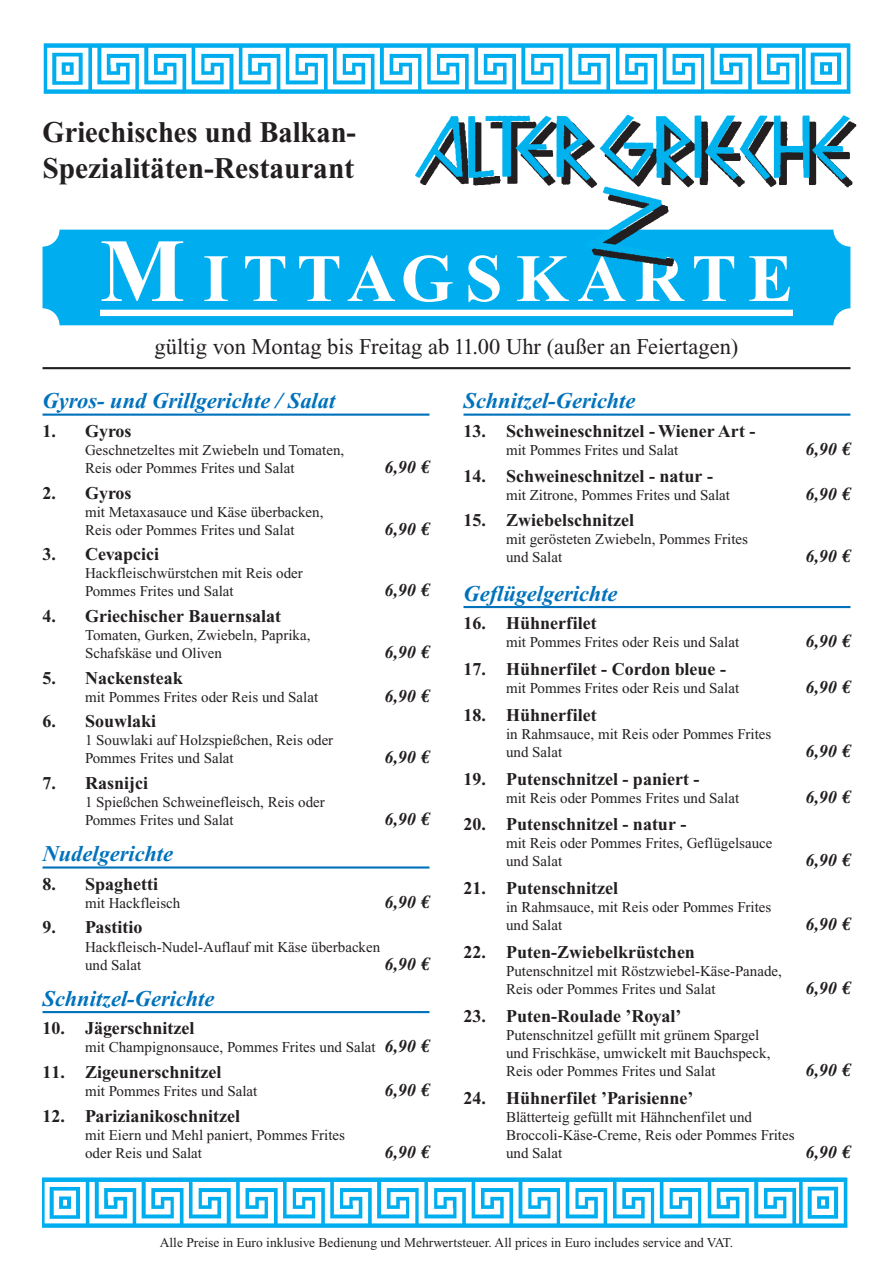
<style>
.page{position:relative;width:893px;height:1263px;background:#fff}
.page>*{position:absolute;margin:0;border:0;box-sizing:border-box;transform-origin:0 0}
.t1{font:700 67.5px "Times New Roman";letter-spacing:.135em;color:#fff}
.t2{font:700 30px/36px "Times New Roman";color:#231f20;scale:.95 1}
.t3{font:italic 700 22.5px "Times New Roman";color:#0072bc}
.t4{font:22.5px "Times New Roman";color:#231f20}
.t5{font:700 18px "Times New Roman";color:#231f20}
.t6{font:italic 700 18px "Times New Roman";color:#231f20}
.t7{font:15px/18px "Times New Roman";color:#231f20}
.t8{font:13.5px "Times New Roman";color:#231f20}
.s1{font-size:90px}
.s2{font-family:"Euro Serif"}
.s3{font-weight:700;font-style:italic;font-size:18px}
.s4{font-family:"Euro Serif";font-weight:700;font-style:italic;font-size:18px}
</style>
<div class="page">
<div style="left:43px;top:230px;width:807px;height:95px;background:#00aeef;border-radius:17px"></div>
<img style="left:43px;top:43px;width:807px;height:50px">
<img style="left:43px;top:1178px;width:805px;height:50px">
<div style="left:100px;top:310px;width:693px;height:6px;background:#fff"></div>
<hr style="left:43px;top:367px;width:807px;height:2px;background:#231f20">
<hr style="left:43px;top:414px;width:386px;height:2px;background:#0072bc">
<hr style="left:43px;top:866px;width:386px;height:2px;background:#0072bc">
<hr style="left:43px;top:1011px;width:386px;height:2px;background:#0072bc">
<hr style="left:463px;top:414px;width:387px;height:2px;background:#0072bc">
<hr style="left:463px;top:606px;width:387px;height:2px;background:#0072bc">
<img style="left:411px;top:114px;width:446px;height:146px">
<h2 class="t2" style="left:43px;top:117px;width:331px">Griechisches und Balkan-<br>Spezialitäten-Restaurant</h2>
<h1 class="t1" style="left:100px;top:256px;width:694px"><span class="s1">M</span> ITTAGSKARTE</h1>
<h3 class="t4" style="left:155px;top:339px;width:585px">gültig von Montag bis Freitag ab 11.00 Uhr (außer an Feiertagen)</h3>
<h3 class="t3" style="left:43px;top:393px;width:294px">Gyros- und Grillgerichte / Salat</h3>
<p class="t5" style="left:43px;top:425px;width:90px">1. Gyros</p>
<p class="t7" style="left:85px;top:442px;width:261px">Geschnetzeltes mit Zwiebeln und Tomaten,<br>Reis oder Pommes Frites und Salat</p>
<h3 class="t3" style="left:463px;top:393px;width:174px">Schnitzel-Gerichte</h3>
<p class="t5" style="left:463px;top:425px;width:294px">13. Schweineschnitzel - Wiener Art -</p>
<p class="t7" style="left:506px;top:442px;width:174px">mit Pommes Frites und Salat</p>
<p class="t6" style="left:805px;top:443px;width:46px">6,90 <span class="s2">€</span></p>
<p class="t5" style="left:463px;top:470px;width:251px">14. Schweineschnitzel - natur -</p>
<p class="t7" style="left:506px;top:487px;width:226px">mit Zitrone, Pommes Frites und Salat</p>
<p class="t6" style="left:805px;top:488px;width:46px">6,90 <span class="s2">€</span></p>
<p class="t5" style="left:463px;top:514px;width:172px">15. Zwiebelschnitzel</p>
<p class="t7" style="left:506px;top:532px;width:243px">mit gerösteten Zwiebeln, Pommes Frites und Salat</p>
<p class="t6" style="left:384px;top:461px;width:46px">6,90 <span class="s2">€</span></p>
<p class="t5" style="left:43px;top:487px;width:90px">2. Gyros</p>
<p class="t7" style="left:85px;top:504px;width:240px">mit Metaxasauce und Käse überbacken,<br>Reis oder Pommes Frites und Salat</p>
<p class="t6" style="left:384px;top:523px;width:46px">6,90 <span class="s2">€</span></p>
<p class="t5" style="left:43px;top:548px;width:118px">3. Cevapcici</p>
<p class="t7" style="left:85px;top:566px;width:219px">Hackfleischwürstchen mit Reis oder<br>Pommes Frites und Salat</p>
<p class="t6" style="left:805px;top:550px;width:46px">6,90 <span class="s2">€</span></p>
<p class="t6" style="left:384px;top:584px;width:46px">6,90 <span class="s2">€</span></p>
<h3 class="t3" style="left:463px;top:586px;width:156px">Geflügelgerichte</h3>
<p class="t5" style="left:463px;top:617px;width:135px">16. Hühnerfilet</p>
<p class="t7" style="left:506px;top:635px;width:235px">mit Pommes Frites oder Reis und Salat</p>
<p class="t6" style="left:805px;top:635px;width:46px">6,90 <span class="s2">€</span></p>
<p class="t5" style="left:463px;top:663px;width:264px">17. Hühnerfilet - Cordon bleue -</p>
<p class="t7" style="left:506px;top:680px;width:235px">mit Pommes Frites oder Reis und Salat</p>
<p class="t6" style="left:805px;top:681px;width:46px">6,90 <span class="s2">€</span></p>
<p class="t5" style="left:463px;top:709px;width:135px">18. Hühnerfilet</p>
<p class="t7" style="left:506px;top:726px;width:267px">in Rahmsauce, mit Reis oder Pommes Frites und Salat</p>
<p class="t5" style="left:43px;top:610px;width:240px">4. Griechischer Bauernsalat</p>
<p class="t7" style="left:85px;top:627px;width:227px">Tomaten, Gurken, Zwiebeln, Paprika,<br>Schafskäse und Oliven</p>
<p class="t6" style="left:384px;top:646px;width:46px">6,90 <span class="s2">€</span></p>
<p class="t5" style="left:43px;top:672px;width:142px">5. Nackensteak</p>
<p class="t7" style="left:85px;top:689px;width:235px">mit Pommes Frites oder Reis und Salat</p>
<p class="t6" style="left:384px;top:690px;width:46px">6,90 <span class="s2">€</span></p>
<p class="t5" style="left:43px;top:715px;width:115px">6. Souwlaki</p>
<p class="t7" style="left:85px;top:733px;width:250px">1 Souwlaki auf Holzspießchen, Reis oder<br>Pommes Frites und Salat</p>
<p class="t6" style="left:805px;top:745px;width:46px">6,90 <span class="s2">€</span></p>
<p class="t6" style="left:384px;top:751px;width:46px">6,90 <span class="s2">€</span></p>
<p class="t5" style="left:43px;top:777px;width:107px">7. Rasnijci</p>
<p class="t7" style="left:85px;top:794px;width:241px">1 Spießchen Schweinefleisch, Reis oder<br>Pommes Frites und Salat</p>
<p class="t6" style="left:384px;top:813px;width:46px">6,90 <span class="s2">€</span></p>
<h3 class="t3" style="left:43px;top:846px;width:132px">Nudelgerichte</h3>
<p class="t5" style="left:43px;top:878px;width:117px">8. Spaghetti</p>
<p class="t7" style="left:85px;top:895px;width:97px">mit Hackfleisch</p>
<p class="t6" style="left:384px;top:896px;width:46px">6,90 <span class="s2">€</span></p>
<p class="t5" style="left:43px;top:921px;width:101px">9. Pastitio</p>
<p class="t7" style="left:85px;top:939px;width:297px">Hackfleisch-Nudel-Auflauf mit Käse überbacken und Salat</p>
<p class="t6" style="left:384px;top:958px;width:46px">6,90 <span class="s2">€</span></p>
<h3 class="t3" style="left:43px;top:991px;width:174px">Schnitzel-Gerichte</h3>
<p class="t5" style="left:43px;top:1022px;width:153px">10. Jägerschnitzel</p>
<p class="t7" style="left:85px;top:1040px;width:346px">mit Champignonsauce, Pommes Frites und Salat <span class="s3">6,90</span> <span class="s4">€</span></p>
<p class="t5" style="left:43px;top:1066px;width:180px">11. Zigeunerschnitzel</p>
<p class="t7" style="left:85px;top:1083px;width:174px">mit Pommes Frites und Salat</p>
<p class="t6" style="left:384px;top:1084px;width:46px">6,90 <span class="s2">€</span></p>
<p class="t5" style="left:43px;top:1110px;width:199px">12. Parizianikoschnitzel</p>
<p class="t7" style="left:85px;top:1127px;width:262px">mit Eiern und Mehl paniert, Pommes Frites oder Reis und Salat</p>
<p class="t6" style="left:384px;top:1146px;width:46px">6,90 <span class="s2">€</span></p>
<p class="t5" style="left:463px;top:773px;width:238px">19. Putenschnitzel - paniert -</p>
<p class="t7" style="left:506px;top:790px;width:235px">mit Reis oder Pommes Frites und Salat</p>
<p class="t6" style="left:805px;top:791px;width:46px">6,90 <span class="s2">€</span></p>
<p class="t5" style="left:463px;top:818px;width:224px">20. Putenschnitzel - natur -</p>
<p class="t7" style="left:506px;top:836px;width:268px">mit Reis oder Pommes Frites, Geflügelsauce und Salat</p>
<p class="t6" style="left:805px;top:854px;width:46px">6,90 <span class="s2">€</span></p>
<p class="t5" style="left:463px;top:882px;width:156px">21. Putenschnitzel</p>
<p class="t7" style="left:506px;top:899px;width:267px">in Rahmsauce, mit Reis oder Pommes Frites und Salat</p>
<p class="t5" style="left:463px;top:946px;width:233px">22. Puten-Zwiebelkrüstchen</p>
<p class="t7" style="left:506px;top:963px;width:277px">Putenschnitzel mit Röstzwiebel-Käse-Panade,<br>Reis oder Pommes Frites und Salat</p>
<p class="t5" style="left:463px;top:1010px;width:219px">23. Puten-Roulade ’Royal’</p>
<p class="t7" style="left:506px;top:1027px;width:266px">Putenschnitzel gefüllt mit grünem Spargel und Frischkäse, umwickelt mit Bauchspeck,<br>Reis oder Pommes Frites und Salat</p>
<p class="t5" style="left:463px;top:1091px;width:232px">24. Hühnerfilet ’Parisienne’</p>
<p class="t7" style="left:506px;top:1109px;width:290px">Blätterteig gefüllt mit Hähnchenfilet und<br>Broccoli-Käse-Creme, Reis oder Pommes Frites und Salat</p>
<p class="t6" style="left:805px;top:918px;width:46px">6,90 <span class="s2">€</span></p>
<p class="t6" style="left:805px;top:982px;width:46px">6,90 <span class="s2">€</span></p>
<p class="t6" style="left:805px;top:1064px;width:46px">6,90 <span class="s2">€</span></p>
<p class="t6" style="left:805px;top:1146px;width:46px">6,90 <span class="s2">€</span></p>
<p class="t8" style="left:160px;top:1237px;width:575px">Alle Preise in Euro inklusive Bedienung und Mehrwertsteuer. All prices in Euro includes service and VAT.</p>
</div>
